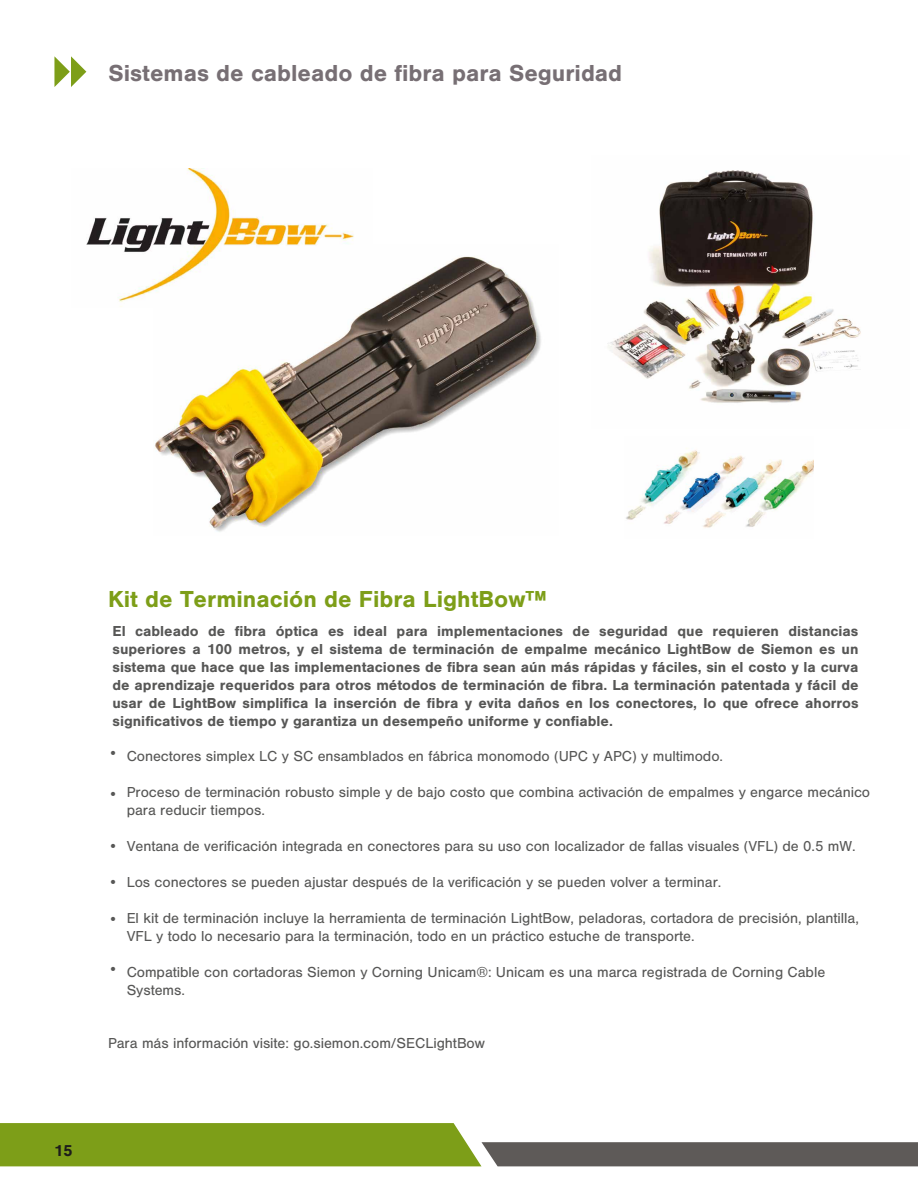
<style>
.page{position:relative;width:918px;height:1188px;background:#fff}
.page>*{position:absolute;margin:0;border:0;box-sizing:border-box;transform-origin:0 0}
.t1{font:700 24px "Nimbus San";color:#776f74}
.t2{font:700 24px "Nimbus San";color:#7d9e18}
.t3{font:700 16.5px "Nimbus San";color:#1d1d1b}
.t4{font:15px/18px "Nimbus San";letter-spacing:-.005em;color:#575756}
.t5{font:700 15px/18px "Nimbus San";color:#575756;text-align:justify}
</style>
<div class="page">
<svg style="left:0;top:1123px;width:918px;height:43px"></svg>
<img style="left:155px;top:256px;width:386px;height:276px">
<img style="left:607px;top:170px;width:254px;height:233px">
<img style="left:86px;top:168px;width:287px;height:140px">
<img style="left:626px;top:448px;width:187px;height:80px">
<svg style="left:54px;top:56px;width:32px;height:31px"></svg>
<h1 class="t1" style="left:108px;top:59px;width:515px">Sistemas de cableado de fibra para Seguridad</h1>
<h1 class="t2" style="left:108px;top:585px;width:440px">Kit de Terminación de Fibra LightBow™</h1>
<p class="t5" style="left:113px;top:622px;width:748px">El cableado de fibra óptica es ideal para implementaciones de seguridad que requieren distancias superiores a 100 metros, y el sistema de terminación de empalme mecánico LightBow de Siemon es un sistema que hace que las implementaciones de fibra sean aún más rápidas y fáciles, sin el costo y la curva de aprendizaje requeridos para otros métodos de terminación de fibra. La terminación patentada y fácil de usar de LightBow simplifica la inserción de fibra y evita daños en los conectores, lo que ofrece ahorros significativos de tiempo y garantiza un desempeño uniforme y confiable.</p>
<p class="t4" style="left:127px;top:747px;width:598px">Conectores simplex LC y SC ensamblados en fábrica monomodo (UPC y APC) y multimodo.</p>
<p class="t4" style="left:127px;top:783px;width:745px">Proceso de terminación robusto simple y de bajo costo que combina activación de empalmes y engarce mecánico para reducir tiempos.</p>
<p class="t4" style="left:127px;top:837px;width:731px">Ventana de verificación integrada en conectores para su uso con localizador de fallas visuales (VFL) de 0.5 mW.</p>
<p class="t4" style="left:127px;top:873px;width:596px">Los conectores se pueden ajustar después de la verificación y se pueden volver a terminar.</p>
<p class="t4" style="left:127px;top:909px;width:734px">El kit de terminación incluye la herramienta de terminación LightBow, peladoras, cortadora de precisión, plantilla,<br>VFL y todo lo necesario para la terminación, todo en un práctico estuche de transporte.</p>
<p class="t4" style="left:127px;top:963px;width:700px">Compatible con cortadoras Siemon y Corning Unicam®: Unicam es una marca registrada de Corning Cable<br>Systems.</p>
<p class="t4" style="left:108px;top:745px;width:12px">•</p>
<p class="t4" style="left:108px;top:785px;width:12px">•</p>
<p class="t4" style="left:108px;top:837px;width:12px">•</p>
<p class="t4" style="left:108px;top:873px;width:12px">•</p>
<p class="t4" style="left:108px;top:910px;width:12px">•</p>
<p class="t4" style="left:108px;top:961px;width:12px">•</p>
<p class="t4" style="left:108px;top:1034px;width:378px">Para más información visite: go.siemon.com/SECLightBow</p>
<p class="t3" style="left:54px;top:1141px;width:20px">15</p>
</div>
